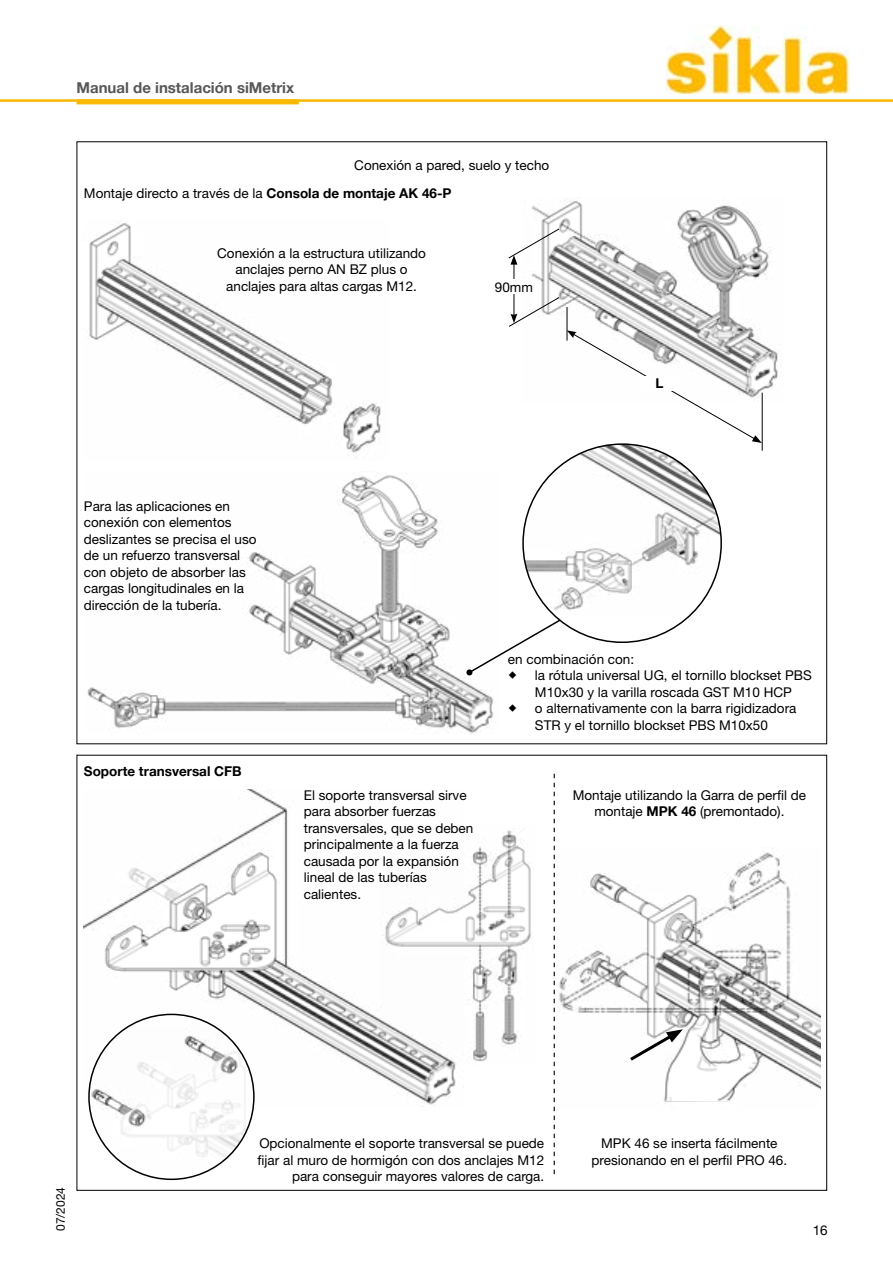
<style>
.page{position:relative;width:893px;height:1263px;background:#fff}
.page>*{position:absolute;margin:0;border:0;box-sizing:border-box;transform-origin:0 0}
.t1{font:700 15px "Helvetica Neue LT Pro";color:#575756}
.t2{font:13.5px/16.5px "Helvetica Neue LT Pro";color:#000}
.t3{font:700 13.5px "Helvetica Neue LT Pro";color:#000}
.t4{font:12px "Helvetica Neue LT Pro";color:#000}
.s1{font-weight:700}
</style>
<div class="page">
<svg style="left:554px;top:774px;width:1px;height:400px"></svg>
<img style="left:89px;top:223px;width:294px;height:235px">
<img style="left:531px;top:199px;width:247px;height:194px">
<hr style="left:514px;top:262px;width:1px;height:54px;background:#000">
<svg style="left:508px;top:228px;width:52px;height:37px"></svg>
<div style="left:494px;top:280px;width:40px;height:14px;background:#fff"></div>
<svg style="left:509px;top:296px;width:51px;height:31px"></svg>
<hr style="left:567px;top:307px;width:1px;height:34px;background:#000">
<hr style="left:762px;top:393px;width:1px;height:58px;background:#000">
<svg style="left:567px;top:330px;width:195px;height:113px"></svg>
<div style="left:639px;top:377px;width:41px;height:14px;background:#fff"></div>
<img style="left:87px;top:473px;width:407px;height:261px">
<img style="left:523px;top:444px;width:198px;height:171px">
<img style="left:83px;top:790px;width:373px;height:317px">
<img style="left:89px;top:1026px;width:165px;height:153px">
<img style="left:558px;top:849px;width:263px;height:254px">
<svg style="left:627px;top:1029px;width:56px;height:34px"></svg>
<img style="left:381px;top:826px;width:150px;height:238px">
<hr style="left:0;top:99px;width:893px;height:3px;background:#fbb900">
<div style="left:77px;top:99px;width:222px;height:5px;background:#fbb900"></div>
<img style="left:666px;top:25px;width:183px;height:68px">
<svg style="left:466px;top:618px;width:96px;height:61px"></svg>
<p class="t1" style="left:77px;top:79px;width:219px">Manual de instalación siMetrix</p>
<p class="t2" style="left:84px;top:151px;width:467px;line-height:28.5px;text-indent:270px">Conexión a pared, suelo y techo<br>Montaje directo a través de la <span class="s1">Consola de montaje AK 46-P</span></p>
<p class="t2" style="left:217px;top:245px;width:210px;text-align:center">Conexión a la estructura utilizando anclajes perno AN BZ plus o anclajes para altas cargas M12.</p>
<p class="t2" style="left:495px;top:278px;width:40px">90mm</p>
<p class="t3" style="left:655px;top:375px;width:10px">L</p>
<p class="t2" style="left:84px;top:497px;width:174px">Para las aplicaciones en conexión con elementos deslizantes se precisa el uso de un refuerzo transversal con objeto de absorber las cargas longitudinales en la dirección de la tubería.</p>
<p class="t3" style="left:84px;top:763px;width:159px">Soporte transversal CFB</p>
<p class="t2" style="left:304px;top:786px;width:171px">El soporte transversal sirve para absorber fuerzas transversales, que se deben principalmente a la fuerza causada por la expansión lineal de las tuberías calientes.</p>
<p class="t2" style="left:535px;top:650px;width:279px;text-indent:-27px">en combinación con:<br>la rótula universal UG, el tornillo blockset PBS M10x30 y la varilla roscada GST M10 HCP<br>o alternativamente con la barra rigidizadora STR y el tornillo blockset PBS M10x50</p>
<p class="t2" style="left:573px;top:786px;width:235px;text-align:center">Montaje utilizando la Garra de perfil de montaje <span class="s1">MPK 46</span> (premontado).</p>
<p class="t4" style="left:53px;top:1231px;width:46px;rotate:-90deg">07/2024</p>
<p class="t2" style="left:258px;top:1135px;width:288px;text-align:right">Opcionalmente el soporte transversal se puede fijar al muro de hormigón con dos anclajes M12 para conseguir mayores valores de carga.</p>
<p class="t2" style="left:592px;top:1135px;width:197px;text-align:center">MPK 46 se inserta fácilmente presionando en el perfil PRO 46.</p>
<p class="t2" style="left:813px;top:1222px;width:17px">16</p>
</div>
